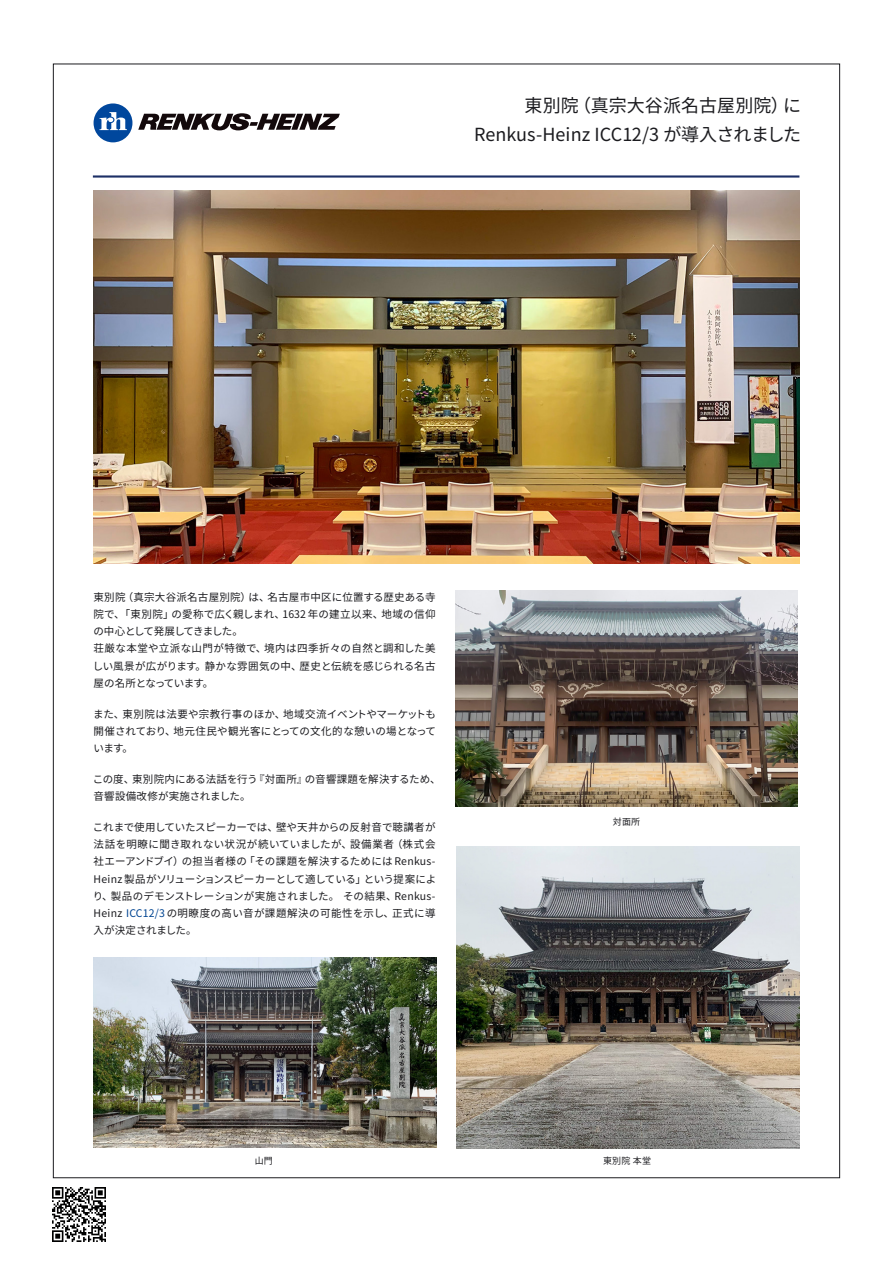
<style>
.page{position:relative;width:893px;height:1263px;background:#fff}
.page>*{position:absolute;margin:0;border:0;box-sizing:border-box;transform-origin:0 0}
.t1{font:18px/28.5px "Source Han Sans JP";letter-spacing:.005em;color:#1b1b1f;text-align:right}
.t2{font:10.5px/17.2px "Source Han Sans JP";letter-spacing:.025em;color:#1b1b1f}
.t3{font:9px "Source Han Sans JP";letter-spacing:.025em;color:#1b1b1f}
.s1{color:#004491}
</style>
<div class="page">
<hr style="left:93px;top:175px;width:706px;height:3px;background:#1d2f66">
<img style="left:52px;top:1188px;width:54px;height:53px">
<img style="left:94px;top:190px;width:705px;height:373px">
<img style="left:456px;top:591px;width:341px;height:215px">
<img style="left:457px;top:847px;width:342px;height:301px">
<img style="left:94px;top:957px;width:342px;height:191px">
<svg style="left:138px;top:113px;width:202px;height:17px"></svg>
<svg style="left:94px;top:103px;width:38px;height:39px"></svg>
<h1 class="t1" style="left:474px;top:92px;width:329px">東別院（真宗大谷派名古屋別院）に<br>Renkus-Heinz ICC12/3 が導入されました</h1>
<p class="t2" style="left:93px;top:588px;width:344px">東別院（真宗大谷派名古屋別院）は、名古屋市中区に位置する歴史ある寺院で、「東別院」の愛称で広く親しまれ、1632 年の建立以来、地域の信仰の中心として発展してきました。<br>荘厳な本堂や立派な山門が特徴で、境内は四季折々の自然と調和した美しい風景が広がります。静かな雰囲気の中、歴史と伝統を感じられる名古屋の名所となっています。</p>
<p class="t2" style="left:93px;top:705px;width:344px;text-align:justify">また、東別院は法要や宗教行事のほか、地域交流イベントやマーケットも開催されており、地元住民や観光客にとっての文化的な憩いの場となっています。</p>
<p class="t2" style="left:93px;top:770px;width:349px">この度、東別院内にある法話を行う『対面所』の音響課題を解決するため、音響設備改修が実施されました。</p>
<p class="t2" style="left:93px;top:818px;width:345px;text-align:justify">これまで使用していたスピーカーでは、壁や天井からの反射音で聴講者が法話を明瞭に聞き取れない状況が続いていましたが、設備業者（株式会社エーアンドブイ）の担当者様の「その課題を解決するためには Renkus-Heinz 製品がソリューションスピーカーとして適している」という提案により、製品のデモンストレーションが実施されました。 その結果、Renkus-Heinz <span class="s1">ICC12/3</span>の明瞭度の高い音が課題解決の可能性を示し、正式に導入が決定されました。</p>
<p class="t3" style="left:613px;top:816px;width:29px">対面所</p>
<p class="t3" style="left:255px;top:1156px;width:20px">山門</p>
<p class="t3" style="left:603px;top:1156px;width:50px">東別院 本堂</p>
</div>
